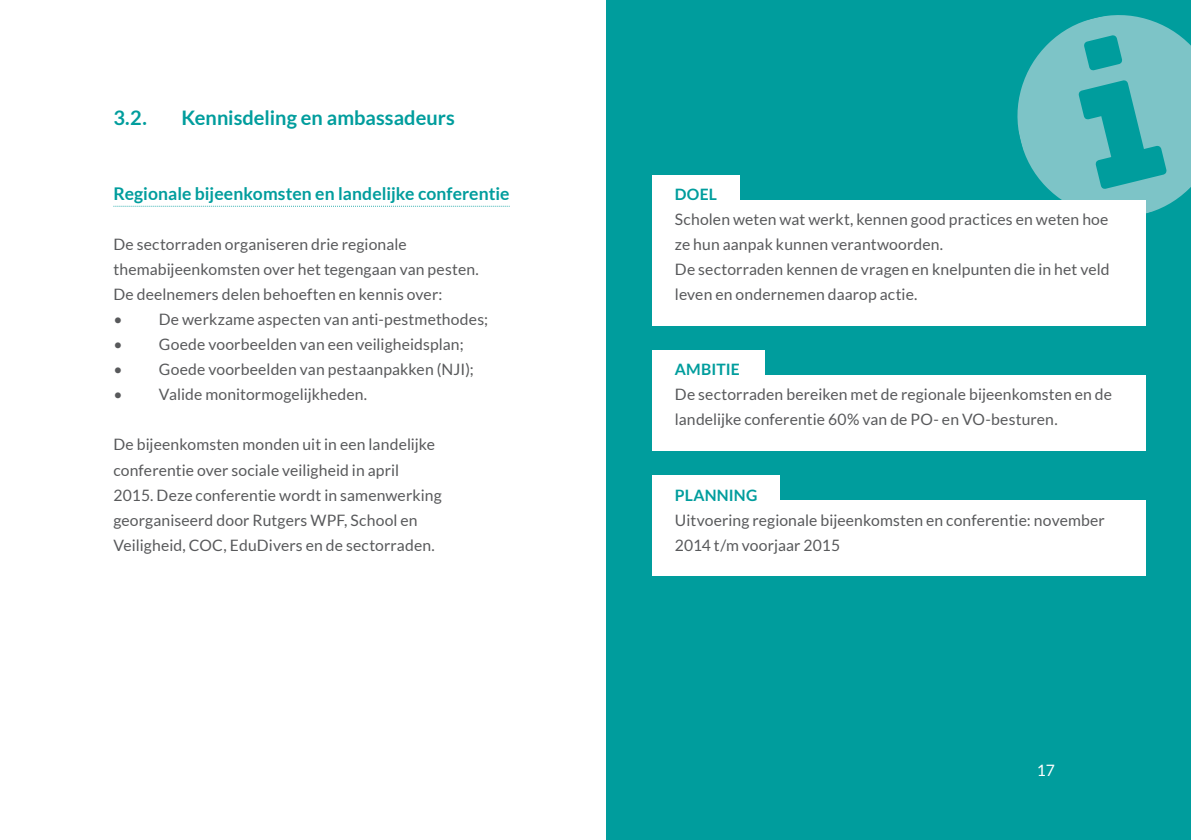
<style>
.page{position:relative;width:1191px;height:840px;background:#fff}
.page>*{position:absolute;margin:0;border:0;box-sizing:border-box;transform-origin:0 0}
.t1{font:700 20px "Lato";color:#009d9d}
.t2{font:700 17.6px "Lato";letter-spacing:.005em;color:#009d9d}
.t3{font:15.6px/25px "Lato";letter-spacing:.01em;color:#58595b}
.t4{font:700 15.6px "Lato";letter-spacing:.01em;color:#009d9d}
.t5{font:15.6px "Lato";color:#fff}
</style>
<div class="page">
<div style="left:607px;top:0;width:584px;height:839px;background:#009d9d"></div>
<svg style="left:113px;top:206px;width:396px;height:1px"></svg>
<div style="left:652px;top:375px;width:493px;height:75px;background:#fff"></div>
<div style="left:652px;top:350px;width:113px;height:34px;background:#fff"></div>
<div style="left:652px;top:200px;width:493px;height:125px;background:#fff"></div>
<div style="left:652px;top:175px;width:88px;height:34px;background:#fff"></div>
<div style="left:652px;top:500px;width:493px;height:75px;background:#fff"></div>
<div style="left:652px;top:475px;width:128px;height:34px;background:#fff"></div>
<p class="t1" style="left:113px;top:106px;width:35px">3.2.</p>
<p class="t1" style="left:181px;top:106px;width:275px">Kennisdeling en ambassadeurs</p>
<p class="t2" style="left:113px;top:184px;width:397px">Regionale bijeenkomsten en landelijke conferentie</p>
<p class="t3" style="left:113px;top:232px;width:367px">De sectorraden organiseren drie regionale themabijeenkomsten over het tegengaan van pesten.<br>De deelnemers delen behoeften en kennis over:</p>
<p class="t3" style="left:113px;top:307px;width:376px">• De werkzame aspecten van anti-pestmethodes;</p>
<p class="t3" style="left:113px;top:332px;width:352px">• Goede voorbeelden van een veiligheidsplan;</p>
<p class="t3" style="left:113px;top:357px;width:362px">• Goede voorbeelden van pestaanpakken (NJI);</p>
<p class="t3" style="left:113px;top:382px;width:255px">• Valide monitormogelijkheden.</p>
<p class="t3" style="left:113px;top:432px;width:330px">De bijeenkomsten monden uit in een landelijke conferentie over sociale veiligheid in april 2015. Deze conferentie wordt in samenwerking georganiseerd door Rutgers WPF, School en Veiligheid, COC, EduDivers en de sectorraden.</p>
<p class="t4" style="left:675px;top:185px;width:44px">DOEL</p>
<p class="t3" style="left:675px;top:207px;width:436px">Scholen weten wat werkt, kennen good practices en weten hoe ze hun aanpak kunnen verantwoorden.<br>De sectorraden kennen de vragen en knelpunten die in het veld leven en ondernemen daarop actie.</p>
<p class="t4" style="left:675px;top:360px;width:66px">AMBITIE</p>
<p class="t3" style="left:675px;top:382px;width:439px">De sectorraden bereiken met de regionale bijeenkomsten en de landelijke conferentie 60% van de PO- en VO-besturen.</p>
<p class="t4" style="left:675px;top:485px;width:84px">PLANNING</p>
<p class="t3" style="left:675px;top:507px;width:431px">Uitvoering regionale bijeenkomsten en conferentie: november<br>2014 t/m voorjaar 2015</p>
<p class="t5" style="left:1037px;top:761px;width:19px">17</p>
</div>
